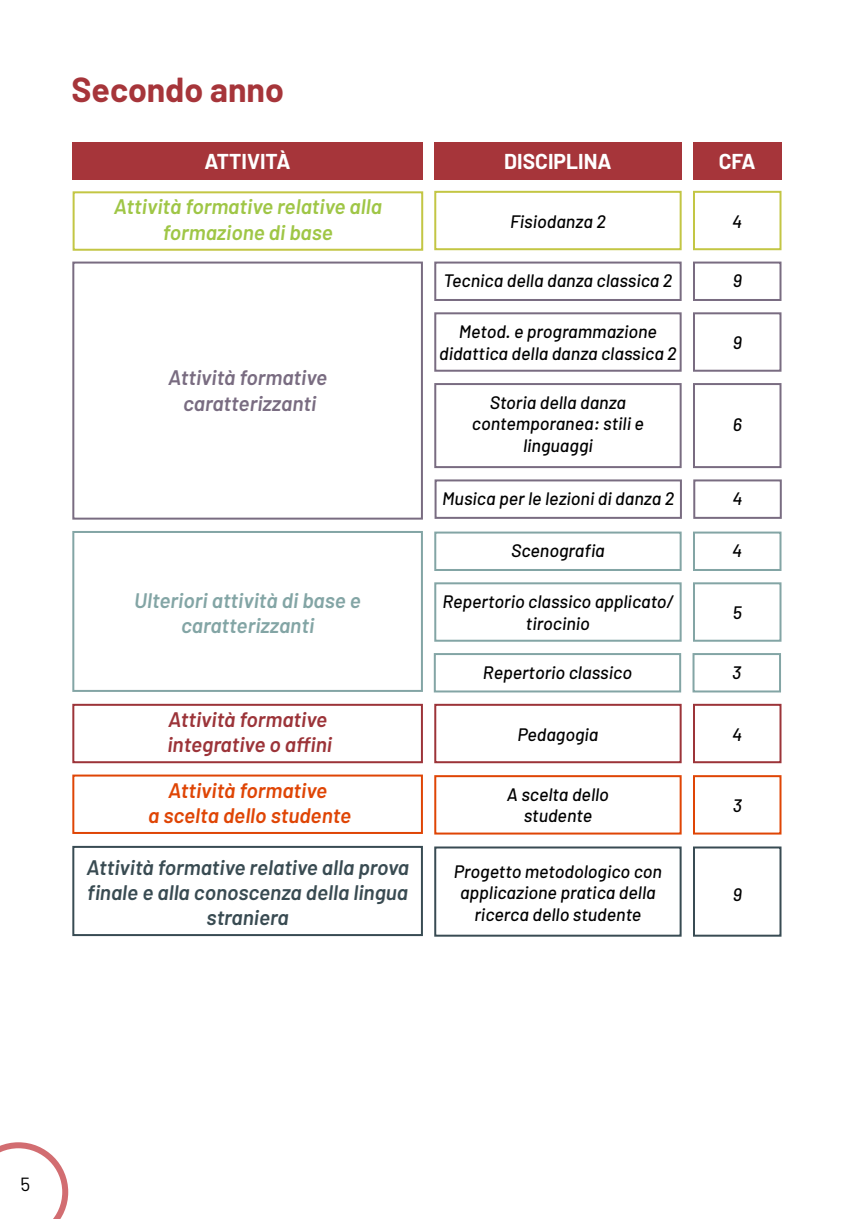
<style>
.page{position:relative;width:868px;height:1219px;background:#fff}
.page>*{position:absolute;margin:0;border:0;box-sizing:border-box;transform-origin:0 0}
.t1{font:700 33.8px "Barlow";color:#a6353a}
.t2{font:italic 600 21px/25.2px "Barlow";color:#394b52;text-align:center}
.t3{font:italic 600 21px/25.2px "Barlow";color:#9fc646;text-align:center}
.t4{font:italic 600 21px/25.2px "Barlow";color:#83a5a5;text-align:center}
.t5{font:italic 600 21px/25.2px "Barlow";color:#df4505;text-align:center}
.t6{font:italic 600 21px/25.2px "Barlow";color:#9c3439}
.t7{font:italic 600 21px/25.2px "Barlow";color:#796c81;text-align:center}
.t8{font:700 21px "Barlow";color:#fff}
.t9{font:19px "Barlow";color:#000}
.t10{font:italic 500 18px/21.6px "Barlow";color:#000;text-align:center}
</style>
<div class="page">
<svg style="left:0;top:1142px;width:68px;height:77px"></svg>
<div style="left:72px;top:142px;width:351px;height:37px;background:#a6353a"></div>
<div style="left:434px;top:142px;width:247px;height:37px;background:#a6353a"></div>
<div style="left:693px;top:142px;width:88px;height:37px;background:#a6353a"></div>
<div style="left:434px;top:191px;width:247px;height:59px;border:2px solid #c3c644"></div>
<div style="left:693px;top:191px;width:88px;height:59px;border:2px solid #c3c644"></div>
<div style="left:73px;top:191px;width:350px;height:60px;border:2px solid #c3c644"></div>
<div style="left:434px;top:262px;width:247px;height:39px;border:2px solid #796c81"></div>
<div style="left:434px;top:312px;width:247px;height:60px;border:2px solid #796c81"></div>
<div style="left:434px;top:383px;width:247px;height:85px;border:2px solid #796c81"></div>
<div style="left:693px;top:262px;width:88px;height:39px;border:2px solid #796c81"></div>
<div style="left:693px;top:312px;width:88px;height:60px;border:2px solid #796c81"></div>
<div style="left:693px;top:383px;width:88px;height:85px;border:2px solid #796c81"></div>
<div style="left:72px;top:262px;width:351px;height:258px;border:2px solid #796c81"></div>
<div style="left:434px;top:479px;width:247px;height:40px;border:2px solid #796c81"></div>
<div style="left:693px;top:479px;width:88px;height:40px;border:2px solid #796c81"></div>
<div style="left:434px;top:775px;width:247px;height:59px;border:2px solid #df4505"></div>
<div style="left:693px;top:775px;width:88px;height:59px;border:2px solid #df4505"></div>
<div style="left:72px;top:774px;width:351px;height:60px;border:2px solid #df4505"></div>
<div style="left:434px;top:532px;width:247px;height:39px;border:2px solid #83a5a5"></div>
<div style="left:434px;top:653px;width:247px;height:39px;border:2px solid #83a5a5"></div>
<div style="left:693px;top:532px;width:88px;height:39px;border:2px solid #83a5a5"></div>
<div style="left:692px;top:653px;width:89px;height:39px;border:2px solid #83a5a5"></div>
<div style="left:72px;top:531px;width:351px;height:161px;border:2px solid #83a5a5"></div>
<div style="left:434px;top:582px;width:247px;height:60px;border:2px solid #83a5a5"></div>
<div style="left:693px;top:582px;width:88px;height:60px;border:2px solid #83a5a5"></div>
<div style="left:72px;top:704px;width:351px;height:59px;border:2px solid #9c3439"></div>
<div style="left:434px;top:704px;width:247px;height:59px;border:2px solid #9c3439"></div>
<div style="left:693px;top:704px;width:88px;height:59px;border:2px solid #9c3439"></div>
<div style="left:434px;top:846px;width:247px;height:91px;border:2px solid #384b53"></div>
<div style="left:693px;top:846px;width:88px;height:91px;border:2px solid #384b53"></div>
<div style="left:72px;top:846px;width:351px;height:90px;border:2px solid #384b53"></div>
<h1 class="t1" style="left:71px;top:69px;width:214px">Secondo anno</h1>
<p class="t8" style="left:204px;top:148px;width:87px">ATTIVITÀ</p>
<p class="t8" style="left:504px;top:148px;width:109px">DISCIPLINA</p>
<p class="t8" style="left:718px;top:148px;width:38px">CFA</p>
<p class="t3" style="left:114px;top:194px;width:269px">Attività formative relative alla formazione di base</p>
<p class="t7" style="left:168px;top:365px;width:161px">Attività formative caratterizzanti</p>
<p class="t10" style="left:510px;top:210px;width:97px">Fisiodanza 2</p>
<p class="t10" style="left:732px;top:210px;width:11px">4</p>
<p class="t10" style="left:443px;top:270px;width:230px">Tecnica della danza classica 2</p>
<p class="t10" style="left:439px;top:320px;width:239px">Metod. e programmazione didattica della danza classica 2</p>
<p class="t10" style="left:472px;top:391px;width:174px">Storia della danza contemporanea: stili e linguaggi</p>
<p class="t10" style="left:732px;top:270px;width:11px">9</p>
<p class="t10" style="left:732px;top:332px;width:11px">9</p>
<p class="t10" style="left:732px;top:414px;width:11px">6</p>
<p class="t10" style="left:442px;top:487px;width:233px">Musica per le lezioni di danza 2</p>
<p class="t10" style="left:732px;top:487px;width:11px">4</p>
<p class="t10" style="left:511px;top:540px;width:95px">Scenografia</p>
<p class="t10" style="left:732px;top:540px;width:11px">4</p>
<p class="t4" style="left:134px;top:587px;width:228px">Ulteriori attività di base e caratterizzanti</p>
<p class="t10" style="left:442px;top:590px;width:232px">Repertorio classico applicato/ tirocinio</p>
<p class="t10" style="left:732px;top:602px;width:11px">5</p>
<p class="t6" style="left:167px;top:706px;width:166px">Attività formative integrative o affini</p>
<p class="t5" style="left:148px;top:777px;width:204px">Attività formative<br>a scelta dello studente</p>
<p class="t2" style="left:86px;top:854px;width:324px">Attività formative relative alla prova finale e alla conoscenza della lingua straniera</p>
<p class="t10" style="left:483px;top:661px;width:150px">Repertorio classico</p>
<p class="t10" style="left:732px;top:661px;width:11px">3</p>
<p class="t10" style="left:517px;top:723px;width:83px">Pedagogia</p>
<p class="t10" style="left:732px;top:723px;width:11px">4</p>
<p class="t10" style="left:507px;top:783px;width:104px">A scelta dello studente</p>
<p class="t10" style="left:732px;top:794px;width:11px">3</p>
<p class="t10" style="left:454px;top:860px;width:210px">Progetto metodologico con applicazione pratica della ricerca dello studente</p>
<p class="t10" style="left:732px;top:883px;width:11px">9</p>
<p class="t9" style="left:21px;top:1173px;width:11px">5</p>
</div>
